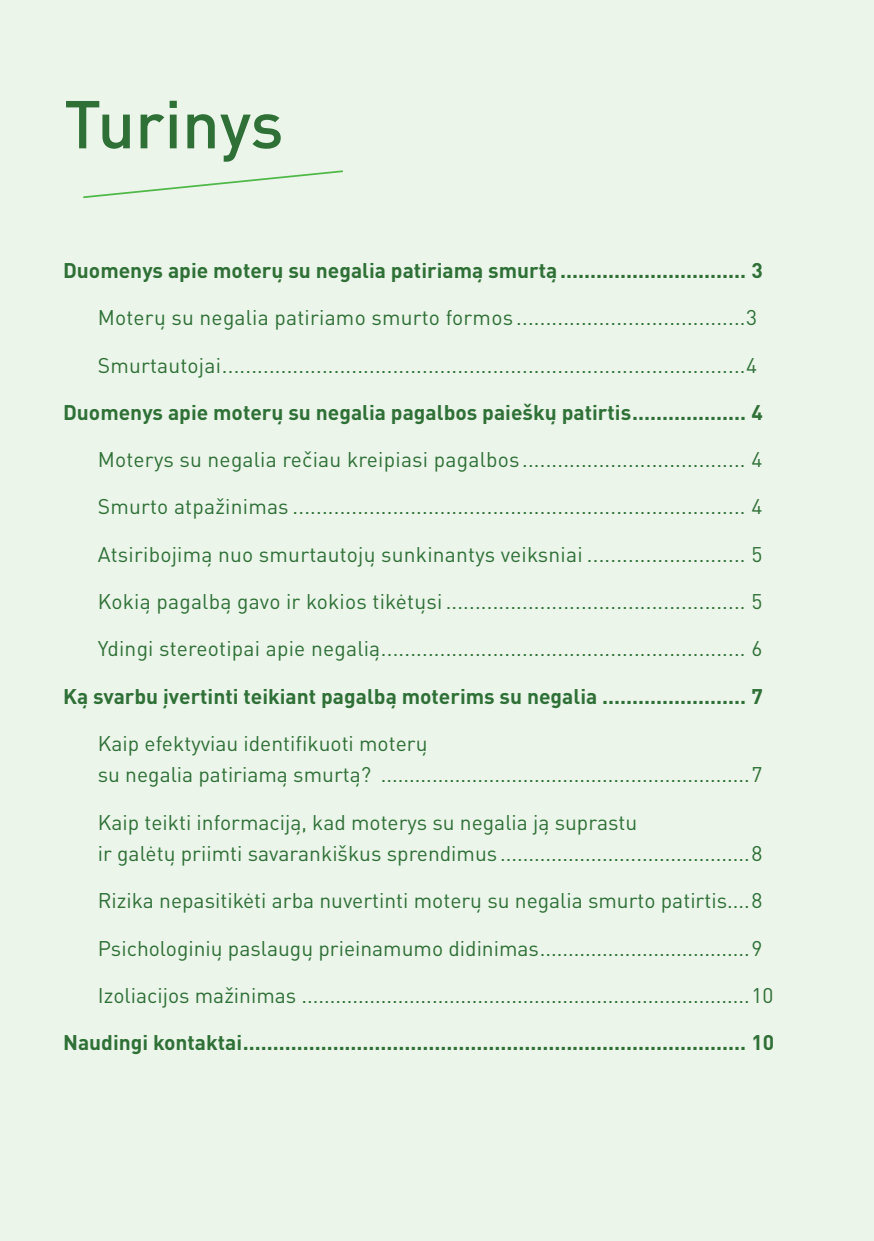
<style>
.page{position:relative;width:874px;height:1241px;background:#fff}
.page>*{position:absolute;margin:0;border:0;box-sizing:border-box;transform-origin:0 0}
.t1{font:500 66.5px "DIN Pro";color:#2f7037}
.t2{font:21px/31.5px "DIN Pro";color:#2f7037}
.t3{font:700 21px "DIN Pro";color:#2f7037}
</style>
<div class="page">
<div style="left:0;top:0;width:873px;height:1240px;background:#ebf5ea"></div>
<svg style="left:83px;top:170px;width:260px;height:28px"></svg>
<h1 class="t1" style="left:64px;top:70px;width:221px">Turinys</h1>
<p class="t3" style="left:63px;top:253px;width:701px">Duomenys apie moterų su negalia patiriamą smurtą ............................... 3</p>
<p class="t2" style="left:98px;top:300px;width:660px">Moterų su negalia patiriamo smurto formos .......................................3</p>
<p class="t2" style="left:98px;top:347px;width:660px">Smurtautojai.........................................................................................4</p>
<p class="t3" style="left:63px;top:395px;width:701px">Duomenys apie moterų su negalia pagalbos paieškų patirtis................... 4</p>
<p class="t2" style="left:98px;top:441px;width:665px">Moterys su negalia rečiau kreipiasi pagalbos ...................................... 4</p>
<p class="t2" style="left:98px;top:489px;width:665px">Smurto atpažinimas ............................................................................. 4</p>
<p class="t2" style="left:98px;top:536px;width:665px">Atsiribojimą nuo smurtautojų sunkinantys veiksniai ........................... 5</p>
<p class="t2" style="left:98px;top:583px;width:665px">Kokią pagalbą gavo ir kokios tikėtųsi ................................................... 5</p>
<p class="t2" style="left:98px;top:630px;width:665px">Ydingi stereotipai apie negalią.............................................................. 6</p>
<p class="t3" style="left:63px;top:678px;width:701px">Ką svarbu įvertinti teikiant pagalbą moterims su negalia ........................ 7</p>
<p class="t2" style="left:98px;top:725px;width:665px">Kaip efektyviau identifikuoti moterų<br>su negalia patiriamą smurtą? .................................................................7</p>
<p class="t2" style="left:98px;top:804px;width:665px">Kaip teikti informaciją, kad moterys su negalia ją suprastu<br>ir galėtų priimti savarankiškus sprendimus ............................................8</p>
<p class="t2" style="left:98px;top:882px;width:665px">Rizika nepasitikėti arba nuvertinti moterų su negalia smurto patirtis....8</p>
<p class="t2" style="left:98px;top:930px;width:665px">Psichologinių paslaugų prieinamumo didinimas.....................................9</p>
<p class="t2" style="left:98px;top:977px;width:676px">Izoliacijos mažinimas ...............................................................................10</p>
<p class="t3" style="left:63px;top:1025px;width:712px">Naudingi kontaktai.................................................................................... 10</p>
</div>
